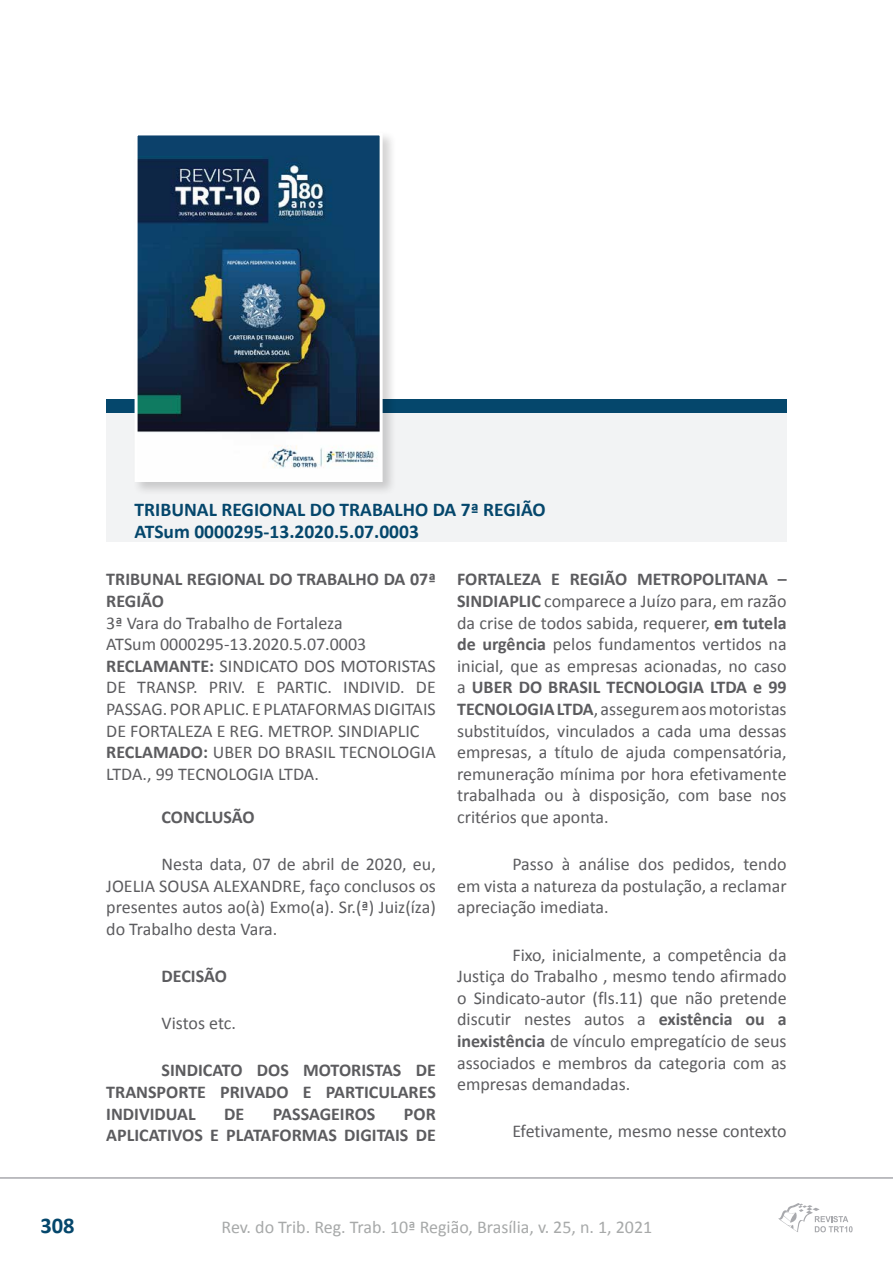
<style>
.page{position:relative;width:893px;height:1263px;background:#fff}
.page>*{position:absolute;margin:0;border:0;box-sizing:border-box;transform-origin:0 0}
.t1{font:700 22.5px "Calibri";color:#05476c}
.t2{font:700 19.5px/22.5px "Calibri";color:#05476c}
.t3{font:18px/21.6px "Calibri";color:#5c5c5f;text-align:justify}
.t4{font:700 18px/21.6px "Calibri";color:#5c5c5f;text-align:justify}
.t5{font:18px "Calibri";color:#a7a9a9}
.s1{font-weight:700}
</style>
<div class="page">
<hr style="left:0;top:1177px;width:893px;height:2px;background:#a8a9ad">
<svg style="left:778px;top:1203px;width:75px;height:30px"></svg>
<div style="left:106px;top:413px;width:681px;height:129px;background:#f2f3f4"></div>
<div style="left:106px;top:400px;width:681px;height:13px;background:#05476c"></div>
<div style="left:132px;top:130px;width:265px;height:366px;background:#231f20;opacity:.2"></div>
<img style="left:139px;top:136px;width:240px;height:342px">
<div style="left:135px;top:132px;width:248px;height:350px;border:3px solid #fff"></div>
<p class="t2" style="left:135px;top:498px;width:413px">TRIBUNAL REGIONAL DO TRABALHO DA 7ª REGIÃO<br>ATSum 0000295-13.2020.5.07.0003</p>
<p class="t3" style="left:106px;top:569px;width:331px;text-align:left"><span class="s1">TRIBUNAL REGIONAL DO TRABALHO DA 07ª REGIÃO<br></span>3ª Vara do Trabalho de Fortaleza<br>ATSum 0000295-13.2020.5.07.0003<br><span class="s1">RECLAMANTE:</span> SINDICATO DOS MOTORISTAS DE TRANSP. PRIV. E PARTIC. INDIVID. DE PASSAG. POR APLIC. E PLATAFORMAS DIGITAIS DE FORTALEZA E REG. METROP. SINDIAPLIC <span class="s1">RECLAMADO:</span> UBER DO BRASIL TECNOLOGIA LTDA., 99 TECNOLOGIA LTDA.</p>
<p class="t4" style="left:162px;top:806px;width:94px">CONCLUSÃO</p>
<p class="t3" style="left:106px;top:853px;width:331px;text-indent:55px">Nesta data, 07 de abril de 2020, eu, JOELIA SOUSA ALEXANDRE, faço conclusos os presentes autos ao(à) Exmo(a). Sr.(ª) Juiz(íza) do Trabalho desta Vara.</p>
<p class="t4" style="left:162px;top:965px;width:67px">DECISÃO</p>
<p class="t3" style="left:162px;top:1012px;width:76px">Vistos etc.</p>
<p class="t4" style="left:106px;top:1059px;width:331px;text-indent:55px">SINDICATO DOS MOTORISTAS DE TRANSPORTE PRIVADO E PARTICULARES INDIVIDUAL</p>
<p class="t4" style="left:106px;top:1103px;width:331px;text-align:right">POR<br>APLICATIVOS E PLATAFORMAS DIGITAIS DE</p>
<p class="t4" style="left:224px;top:1103px;width:22px">DE</p>
<p class="t4" style="left:273px;top:1103px;width:104px">PASSAGEIROS</p>
<p class="t3" style="left:457px;top:569px;width:331px"><span class="s1">FORTALEZA E REGIÃO METROPOLITANA – SINDIAPLIC</span> comparece a Juízo para, em razão da crise de todos sabida, requerer, <span class="s1">em tutela de urgência</span> pelos fundamentos vertidos na inicial, que as empresas acionadas, no caso a <span class="s1">UBER DO BRASIL TECNOLOGIA LTDA e 99<br>TECNOLOGIA LTDA</span>, assegurem aos motoristas substituídos, vinculados a cada uma dessas empresas, a título de ajuda compensatória, remuneração mínima por hora efetivamente trabalhada ou à disposição, com base nos critérios que aponta.</p>
<p class="t3" style="left:457px;top:853px;width:331px;text-indent:55px">Passo à análise dos pedidos, tendo em vista a natureza da postulação, a reclamar apreciação imediata.</p>
<p class="t3" style="left:457px;top:944px;width:331px;text-indent:55px">Fixo, inicialmente, a competência da Justiça do Trabalho , mesmo tendo afirmado o Sindicato-autor (fls.11) que não pretende discutir nestes autos a <span class="s1">existência ou a inexistência</span> de vínculo empregatício de seus associados e membros da categoria com as empresas demandadas.</p>
<p class="t3" style="left:512px;top:1120px;width:276px">Efetivamente, mesmo nesse contexto</p>
<p class="t1" style="left:40px;top:1211px;width:36px">308</p>
<p class="t5" style="left:222px;top:1215px;width:432px">Rev. do Trib. Reg. Trab. 10ª Região, Brasília, v. 25, n. 1, 2021</p>
</div>
